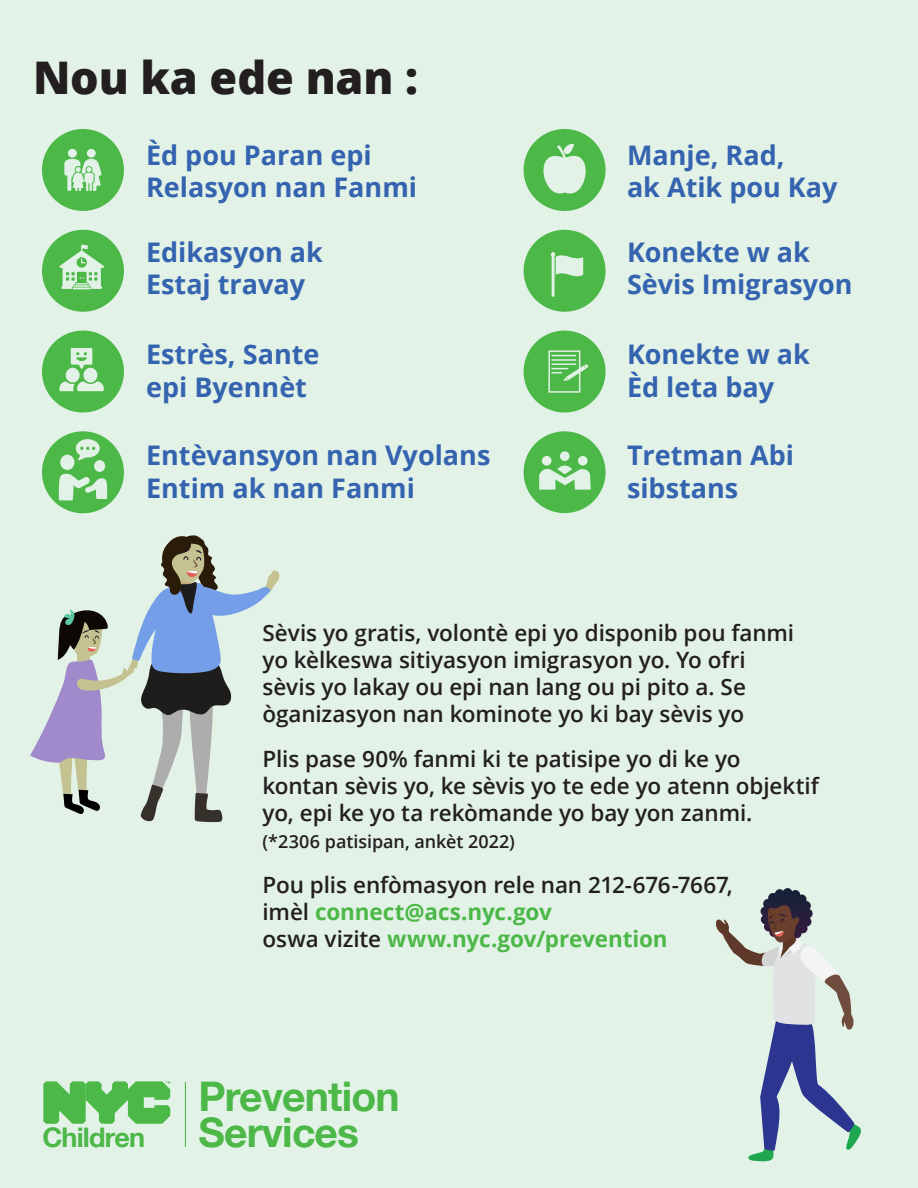
<style>
.page{position:relative;width:918px;height:1188px;background:#e3f2e7}
.page>*{position:absolute;margin:0;border:0;box-sizing:border-box;transform-origin:0 0}
.t1{font:800 45px "Open Sans";letter-spacing:-.005em;color:#231f20}
.t2{font:700 40.8px "Helvetica Neue";letter-spacing:-.02em;color:#4cb848}
.t3{font:700 27px/32.4px "Open Sans";color:#3463af}
.t4{font:700 27px "Helvetica Neue";letter-spacing:-.03em;color:#4cb848}
.t5{font:600 22.5px/27px "Open Sans";letter-spacing:-.005em;color:#231f20}
.t6{font:600 18px "Open Sans";color:#231f20}
.s1{font-weight:700;color:#4cb848}
</style>
<div class="page">
<svg style="left:42px;top:129px;width:82px;height:82px"></svg>
<svg style="left:42px;top:230px;width:82px;height:82px"></svg>
<svg style="left:42px;top:331px;width:82px;height:82px"></svg>
<svg style="left:524px;top:129px;width:82px;height:82px"></svg>
<svg style="left:524px;top:230px;width:82px;height:82px"></svg>
<svg style="left:524px;top:331px;width:82px;height:82px"></svg>
<svg style="left:716px;top:888px;width:145px;height:273px"></svg>
<svg style="left:30px;top:535px;width:249px;height:287px"></svg>
<hr style="left:185px;top:1082px;width:1px;height:65px;background:#4cb848">
<svg style="left:43px;top:1081px;width:127px;height:43px"></svg>
<div style="left:524px;top:431px;width:82px;height:82px;background:#4cb848;border-radius:50%"></div>
<div style="left:560px;top:451px;width:10px;height:10px;background:#e3f2e7;border-radius:50%"></div>
<div style="left:578px;top:456px;width:10px;height:10px;background:#e3f2e7;border-radius:50%"></div>
<div style="left:542px;top:456px;width:9px;height:10px;background:#e3f2e7;border-radius:50%"></div>
<svg style="left:539px;top:462px;width:52px;height:28px"></svg>
<div style="left:42px;top:431px;width:82px;height:82px;background:#4cb848;border-radius:50%"></div>
<svg style="left:76px;top:439px;width:24px;height:22px"></svg>
<div style="left:94px;top:460px;width:11px;height:12px;background:#e3f2e7;border-radius:50%"></div>
<div style="left:60px;top:455px;width:15px;height:15px;background:#e3f2e7;border-radius:50%"></div>
<svg style="left:59px;top:473px;width:48px;height:27px"></svg>
<p class="t1" style="left:33px;top:43px;width:387px">Nou ka ede nan :</p>
<p class="t3" style="left:146px;top:138px;width:272px">Èd pou Paran epi<br>Relasyon nan Fanmi</p>
<p class="t3" style="left:146px;top:235px;width:178px">Edikasyon ak<br>Estaj travay</p>
<p class="t3" style="left:146px;top:338px;width:175px">Estrès, Sante epi Byennèt</p>
<p class="t3" style="left:627px;top:138px;width:212px">Manje, Rad,<br>ak Atik pou Kay</p>
<p class="t3" style="left:627px;top:235px;width:227px">Konekte w ak<br>Sèvis Imigrasyon</p>
<p class="t3" style="left:627px;top:338px;width:184px">Konekte w ak<br>Èd leta bay</p>
<p class="t3" style="left:146px;top:438px;width:346px">Entèvansyon nan Vyolans<br>Entim ak nan Fanmi</p>
<p class="t3" style="left:627px;top:438px;width:169px">Tretman Abi sibstans</p>
<p class="t5" style="left:262px;top:619px;width:533px">Sèvis yo gratis, volontè epi yo disponib pou fanmi yo kèlkeswa sitiyasyon imigrasyon yo. Yo ofri sèvis yo lakay ou epi nan lang ou pi pito a. Se òganizasyon nan kominote yo ki bay sèvis yo</p>
<p class="t5" style="left:262px;top:745px;width:558px">Plis pase 90% fanmi ki te patisipe yo di ke yo kontan sèvis yo, ke sèvis yo te ede yo atenn objektif yo, epi ke yo ta rekòmande yo bay yon zanmi.</p>
<p class="t6" style="left:262px;top:829px;width:254px">(*2306 patisipan, ankèt 2022)</p>
<p class="t5" style="left:262px;top:871px;width:472px">Pou plis enfòmasyon rele nan 212-676-7667, imèl <span class="s1">connect@acs.nyc.gov<br></span>oswa vizite <span class="s1">www.nyc.gov/prevention</span></p>
<p class="t2" style="left:199px;top:1064px;width:203px">Prevention</p>
<p class="t4" style="left:42px;top:1116px;width:104px">Children</p>
<p class="t2" style="left:199px;top:1100px;width:162px">Services</p>
</div>
